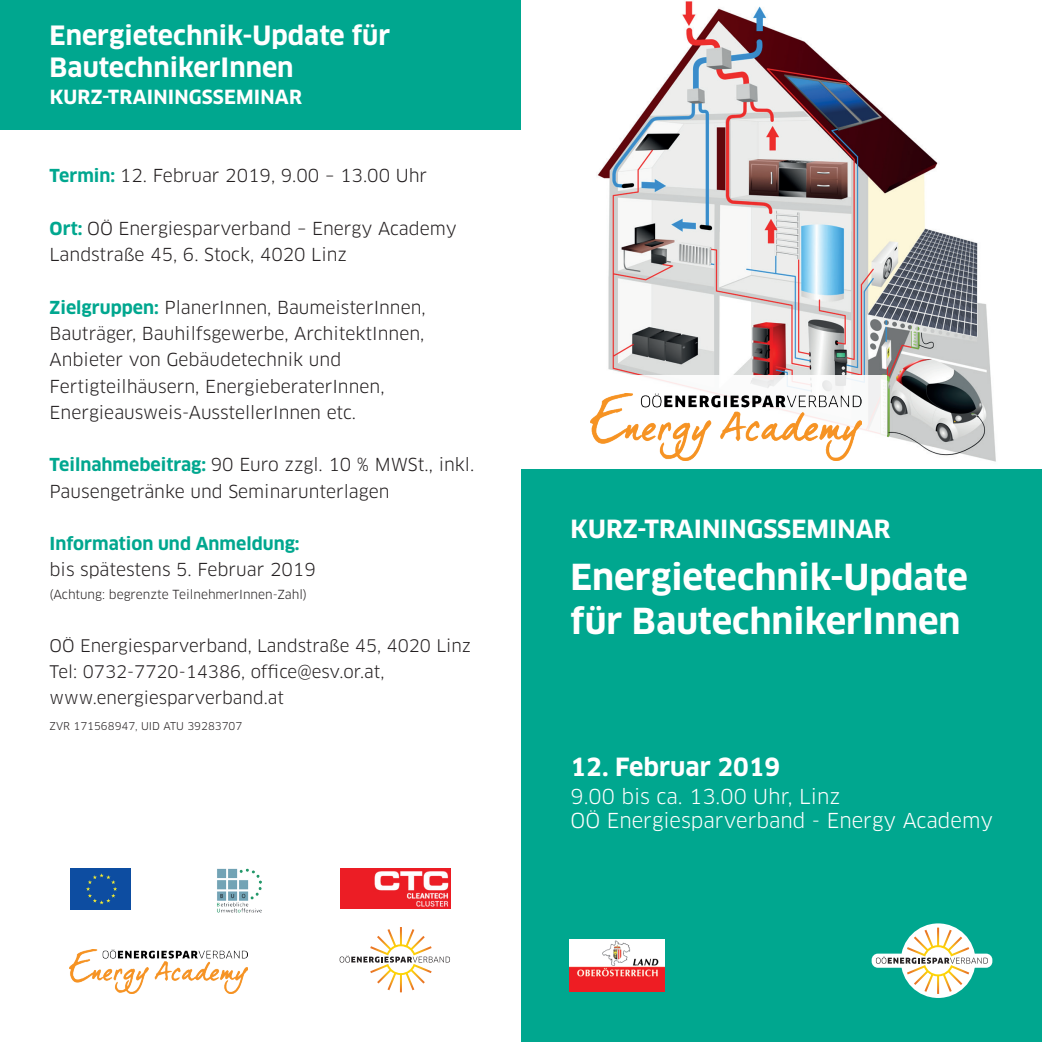
<style>
.page{position:relative;width:1042px;height:1042px;background:#fff}
.page>*{position:absolute;margin:0;border:0;box-sizing:border-box;transform-origin:0 0}
.t1{font:700 35px/43.8px "Clan Pro";color:#fff}
.t2{font:700 26.07px/32.2px "Clan Pro";color:#fff}
.t3{font:700 24.5px "Clan Pro";color:#fff}
.t4{font:20.12px/24.5px "Clan Pro";color:#fff}
.t5{font:700 19.07px "Clan Pro";letter-spacing:.01em;color:#fff}
.t6{font:17.5px/26.2px "Clan Pro";color:#231f20}
.t7{font:700 17.5px "Clan Pro";color:#00a78f}
.t8{font:16.97px/26.2px "Clan Pro";color:#231f20}
.t9{font:12.25px "Clan Pro";color:#231f20}
.t10{font:10.5px "Clan Pro";color:#231f20}
.s1{font-weight:700;color:#00a78f}
</style>
<div class="page">
<svg style="left:518px;top:1px;width:478px;height:461px"></svg>
<div style="left:570px;top:375px;width:317px;height:94px;background:#fff"></div>
<img style="left:590px;top:394px;width:271px;height:67px">
<div style="left:521px;top:469px;width:521px;height:573px;background:#00a78f"></div>
<img style="left:569px;top:939px;width:95px;height:52px">
<svg style="left:901px;top:923px;width:74px;height:75px"></svg>
<svg style="left:871px;top:953px;width:121px;height:15px"></svg>
<svg style="left:876px;top:927px;width:112px;height:67px"></svg>
<div style="left:0;top:0;width:521px;height:129px;background:#00a78f"></div>
<img style="left:217px;top:868px;width:45px;height:45px">
<img style="left:69px;top:949px;width:178px;height:44px">
<div style="left:69px;top:868px;width:62px;height:43px;background:#0d4da1"></div>
<svg style="left:86px;top:873px;width:31px;height:31px"></svg>
<svg style="left:340px;top:927px;width:110px;height:65px"></svg>
<img style="left:340px;top:868px;width:110px;height:41px">
<h2 class="t2" style="left:50px;top:19px;width:342px">Energietechnik-Update für<br>BautechnikerInnen</h2>
<p class="t5" style="left:50px;top:85px;width:254px">KURZ-TRAININGSSEMINAR</p>
<p class="t6" style="left:50px;top:163px;width:379px"><span class="s1">Termin:</span> 12. Februar 2019, 9.00 – 13.00 Uhr</p>
<p class="t6" style="left:50px;top:215px;width:409px"><span class="s1">Ort:</span> OÖ Energiesparverband – Energy Academy<br>Landstraße 45, 6. Stock, 4020 Linz</p>
<p class="t6" style="left:50px;top:294px;width:378px"><span class="s1">Zielgruppen:</span> PlanerInnen, BaumeisterInnen, Bauträger, Bauhilfsgewerbe, ArchitektInnen, Anbieter von Gebäudetechnik und Fertigteilhäusern, EnergieberaterInnen, Energieausweis-AusstellerInnen etc.</p>
<p class="t6" style="left:50px;top:452px;width:426px"><span class="s1">Teilnahmebeitrag:</span> 90 Euro zzgl. 10 % MWSt., inkl.<br>Pausengetränke und Seminarunterlagen</p>
<p class="t7" style="left:50px;top:533px;width:251px">Information und Anmeldung:</p>
<p class="t6" style="left:50px;top:557px;width:268px">bis spätestens 5. Februar 2019</p>
<p class="t9" style="left:50px;top:587px;width:259px">(Achtung: begrenzte TeilnehmerInnen-Zahl)</p>
<p class="t8" style="left:50px;top:632px;width:423px">OÖ Energiesparverband, Landstraße 45, 4020 Linz<br>Tel: 0732-7720-14386, office@esv.or.at, www.energiesparverband.at</p>
<p class="t10" style="left:50px;top:720px;width:194px">ZVR 171568947, UID ATU 39283707</p>
<h3 class="t3" style="left:570px;top:515px;width:321px">KURZ-TRAININGSSEMINAR</h3>
<h1 class="t1" style="left:570px;top:556px;width:399px">Energietechnik-Update für BautechnikerInnen</h1>
<h3 class="t3" style="left:570px;top:752px;width:211px">12. Februar 2019</h3>
<p class="t4" style="left:570px;top:784px;width:424px">9.00 bis ca. 13.00 Uhr, Linz<br>OÖ Energiesparverband - Energy Academy</p>
</div>
